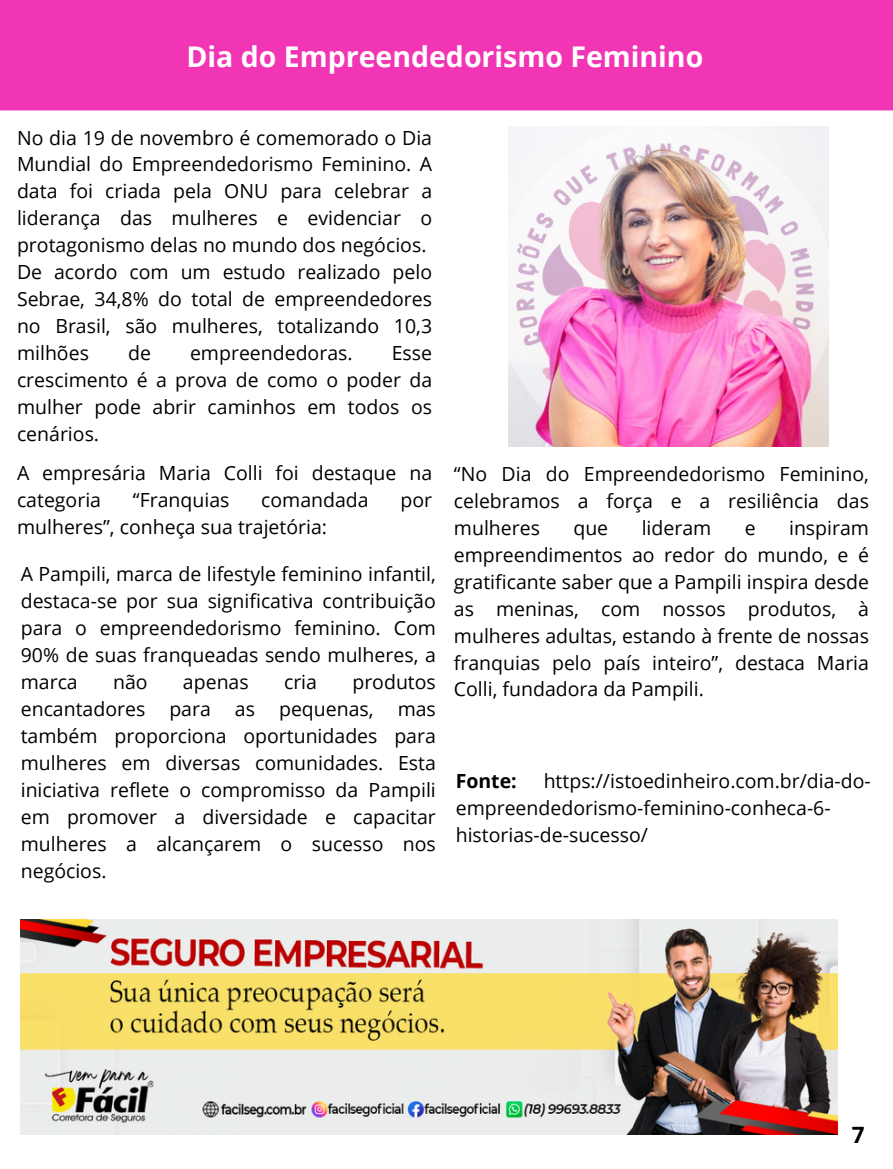
<style>
.page{position:relative;width:893px;height:1169px;background:#fff}
.page>*{position:absolute;margin:0;border:0;box-sizing:border-box;transform-origin:0 0}
.t1{font:700 28.5px "Open Sans";color:#fff}
.t2{font:700 22.5px "Open Sans";color:#000}
.t3{font:19.5px/27px "Open Sans";color:#000;text-align:justify}
.t4{font:700 19.5px "Open Sans";color:#000}
</style>
<div class="page">
<div style="left:0;top:0;width:892px;height:110px;background:#f235b4"></div>
<img style="left:21px;top:920px;width:816px;height:215px">
<img style="left:508px;top:126px;width:320px;height:321px">
<p class="t1" style="left:186px;top:36px;width:518px">Dia do Empreendedorismo Feminino</p>
<p class="t3" style="left:17px;top:123px;width:416px">No dia 19 de novembro é comemorado o Dia Mundial do Empreendedorismo Feminino. A data foi criada pela ONU para celebrar a liderança das mulheres e evidenciar o protagonismo delas no mundo dos negócios.</p>
<p class="t3" style="left:17px;top:258px;width:416px">De acordo com um estudo realizado pelo Sebrae, 34,8% do total de empreendedores no Brasil, são mulheres, totalizando 10,3 milhões</p>
<p class="t3" style="left:128px;top:339px;width:24px">de</p>
<p class="t3" style="left:190px;top:339px;width:164px">empreendedoras.</p>
<p class="t3" style="left:17px;top:339px;width:416px;text-indent:375px">Esse crescimento é a prova de como o poder da mulher pode abrir caminhos em todos os cenários.</p>
<p class="t3" style="left:17px;top:459px;width:416px">A empresária Maria Colli foi destaque na categoria</p>
<p class="t3" style="left:133px;top:486px;width:98px">“Franquias</p>
<p class="t3" style="left:261px;top:486px;width:109px">comandada</p>
<p class="t3" style="left:400px;top:486px;width:33px">por</p>
<p class="t3" style="left:17px;top:513px;width:311px">mulheres”, conheça sua trajetória:</p>
<p class="t3" style="left:21px;top:560px;width:416px">A Pampili, marca de lifestyle feminino infantil, destaca-se por sua significativa contribuição para o empreendedorismo feminino. Com 90% de suas franqueadas sendo mulheres, a marca</p>
<p class="t3" style="left:21px;top:668px;width:416px;text-indent:331px">produtos encantadores para as pequenas, mas também proporciona oportunidades para mulheres em diversas comunidades. Esta iniciativa reflete o compromisso da Pampili em promover a diversidade e capacitar mulheres a alcançarem o sucesso nos negócios.</p>
<p class="t3" style="left:113px;top:668px;width:36px">não</p>
<p class="t3" style="left:183px;top:668px;width:67px">apenas</p>
<p class="t3" style="left:284px;top:668px;width:34px">cria</p>
<p class="t3" style="left:454px;top:460px;width:416px">“No Dia do Empreendedorismo Feminino, celebramos a força e a resiliência das mulheres</p>
<p class="t3" style="left:573px;top:513px;width:36px">que</p>
<p class="t3" style="left:641px;top:513px;width:71px">lideram</p>
<p class="t3" style="left:744px;top:513px;width:12px">e</p>
<p class="t3" style="left:454px;top:513px;width:416px;text-indent:335px">inspiram empreendimentos ao redor do mundo, e é gratificante saber que a Pampili inspira desde as meninas, com nossos produtos, à mulheres adultas, estando à frente de nossas franquias pelo país inteiro”, destaca Maria Colli, fundadora da Pampili.</p>
<p class="t3" style="left:455px;top:767px;width:416px;text-align:left;text-indent:88px">https://istoedinheiro.com.br/dia-do&shy;empreendedorismo-feminino-conheca-6- historias-de-sucesso/</p>
<p class="t4" style="left:455px;top:768px;width:63px">Fonte:</p>
<p class="t2" style="left:851px;top:1119px;width:14px">7</p>
</div>
